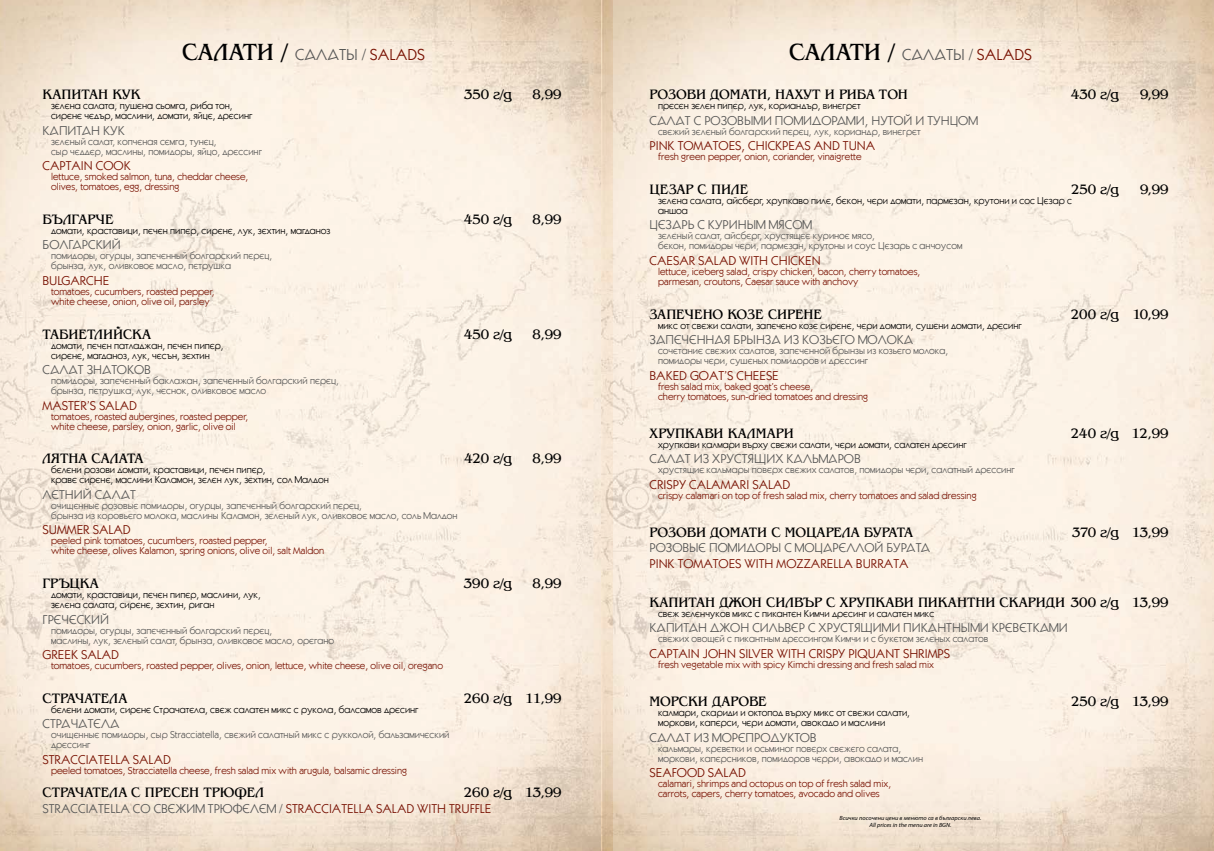
<style>
.page{position:relative;width:1214px;height:851px;background:#fff}
.page>*{position:absolute;margin:0;border:0;box-sizing:border-box;transform-origin:0 0}
.t1{font:24px "SP Bingo";letter-spacing:.015em;color:#000}
.t2{font:14px "SP Bingo";color:#000}
.t3{font:14px "SP Bingo";letter-spacing:.025em;color:#000}
.t4{font:14px "SP Bingo";letter-spacing:.02em;color:#000}
.t5{font:12.9px "Azbuka 06";color:#575756}
.t6{font:12.9px "Azbuka 06";color:#770f00}
.t7{font:10px/10px "Azbuka 06";color:#575756}
.t8{font:10px/10px "Azbuka 06";color:#770f00}
.t9{font:10px/10px "Azbuka 06";color:#000}
.t10{font:italic 6px/7.4px "Myriad Pro";color:#000;text-align:center;scale:1.05 1}
.s1{font-family:"Azbuka 06";font-size:16px;color:#575756}
.s2{font-family:"Azbuka 06";font-size:16px;color:#770f00}
.s3{color:#770f00}
</style>
<div class="page">
<img style="left:0;top:0;width:601px;height:850px">
<img style="left:601px;top:0;width:612px;height:850px">
<h1 class="t1" style="left:182px;top:38px;width:244px">САЛАТИ / <span class="s1">САЛАТЫ /</span> <span class="s2">SALADS</span></h1>
<h2 class="t3" style="left:43px;top:86px;width:99px">КАПИТАН КУК</h2>
<h2 class="t2" style="left:464px;top:86px;width:49px">350 г/g</h2>
<h2 class="t2" style="left:532px;top:86px;width:30px">8,99</h2>
<p class="t9" style="left:51px;top:101px;width:203px">зелена салата, пушена сьомга, риба тон, сирене чедър, маслини, домати, яйце, дресинг</p>
<p class="t5" style="left:43px;top:123px;width:84px">КАПИТАН КУК</p>
<p class="t7" style="left:51px;top:136px;width:212px">зеленый салат, копченая семга, тунец,<br>сыр чеддер, маслины, помидоры, яйцо, дрессинг</p>
<p class="t6" style="left:43px;top:158px;width:90px">CAPTAIN COOK</p>
<p class="t8" style="left:51px;top:172px;width:199px">lettuce, smoked salmon, tuna, cheddar cheese, olives, tomatoes, egg, dressing</p>
<h2 class="t2" style="left:43px;top:211px;width:73px">БЪЛГАРЧЕ</h2>
<h2 class="t2" style="left:464px;top:211px;width:49px">450 г/g</h2>
<h2 class="t2" style="left:532px;top:211px;width:30px">8,99</h2>
<p class="t9" style="left:51px;top:225px;width:281px">домати, краставици, печен пипер, сирене, лук, зехтин, магданоз</p>
<p class="t5" style="left:43px;top:238px;width:80px">БОЛГАРСКИЙ</p>
<p class="t7" style="left:51px;top:251px;width:223px">помидоры, огурцы, запеченный болгарский перец, брынза, лук, оливковое масло, петрушка</p>
<p class="t6" style="left:43px;top:273px;width:68px">BULGARCHE</p>
<p class="t8" style="left:51px;top:286px;width:165px">tomatoes, cucumbers, roasted pepper, white cheese, onion, olive oil, parsley</p>
<h2 class="t2" style="left:43px;top:326px;width:110px">ТАБИЕТЛИЙСКА</h2>
<h2 class="t2" style="left:464px;top:326px;width:49px">450 г/g</h2>
<h2 class="t2" style="left:532px;top:326px;width:30px">8,99</h2>
<p class="t9" style="left:51px;top:340px;width:174px">домати, печен патладжан, печен пипер, сирене, магданоз, лук, чесън, зехтин</p>
<p class="t5" style="left:43px;top:362px;width:110px">САЛАТ ЗНАТОКОВ</p>
<p class="t7" style="left:51px;top:375px;width:289px">помидоры, запеченный баклажан, запеченный болгарский перец, брынза, петрушка, лук, чеснок, оливковое масло</p>
<p class="t6" style="left:43px;top:398px;width:96px">MASTER’S SALAD</p>
<p class="t8" style="left:51px;top:411px;width:199px">tomatoes, roasted aubergines, roasted pepper, white cheese, parsley, onion, garlic, olive oil</p>
<h2 class="t4" style="left:43px;top:450px;width:102px">ЛЯТНА САЛАТА</h2>
<h2 class="t2" style="left:464px;top:450px;width:49px">420 г/g</h2>
<h2 class="t2" style="left:532px;top:450px;width:30px">8,99</h2>
<p class="t9" style="left:51px;top:464px;width:279px">белени розови домати, краставици, печен пипер,<br>краве сирене, маслини Каламон, зелен лук, зехтин, сол Малдон</p>
<p class="t5" style="left:43px;top:487px;width:95px">ЛЕТНИЙ САЛАТ</p>
<p class="t7" style="left:51px;top:500px;width:408px">очищенные розовые помидоры, огурцы, запеченный болгарский перец,<br>брынза из коровьего молока, маслины Каламон, зеленый лук, оливковое масло, соль Малдон</p>
<p class="t6" style="left:43px;top:522px;width:90px">SUMMER SALAD</p>
<p class="t8" style="left:51px;top:535px;width:274px">peeled pink tomatoes, cucumbers, roasted pepper,<br>white cheese, olives Kalamon, spring onions, olive oil, salt Maldon</p>
<h2 class="t2" style="left:43px;top:575px;width:57px">ГРЪЦКА</h2>
<h2 class="t2" style="left:464px;top:575px;width:49px">390 г/g</h2>
<h2 class="t2" style="left:532px;top:575px;width:30px">8,99</h2>
<p class="t9" style="left:51px;top:589px;width:211px">домати, краставици, печен пипер, маслини, лук, зелена салата, сирене, зехтин, риган</p>
<p class="t5" style="left:43px;top:612px;width:68px">ГРЕЧЕСКИЙ</p>
<p class="t7" style="left:51px;top:625px;width:284px">помидоры, огурцы, запеченный болгарский перец,<br>маслины, лук, зеленый салат, брынза, оливковое масло, орегано</p>
<p class="t6" style="left:43px;top:647px;width:78px">GREEK SALAD</p>
<p class="t8" style="left:51px;top:660px;width:393px">tomatoes, cucumbers, roasted pepper, olives, onion, lettuce, white cheese, olive oil, oregano</p>
<h2 class="t2" style="left:43px;top:690px;width:86px">СТРАЧАТЕЛА</h2>
<h2 class="t2" style="left:464px;top:690px;width:99px">260 г/g 11,99</h2>
<p class="t9" style="left:51px;top:704px;width:369px">белени домати, сирене Страчатела, свеж салатен микс с рукола, балсамов дресинг</p>
<p class="t5" style="left:43px;top:716px;width:78px">СТРАЧАТЕЛА</p>
<p class="t7" style="left:51px;top:729px;width:400px">очищенные помидоры, сыр Stracciatella, свежий салатный микс с рукколой, бальзамический дрессинг</p>
<p class="t6" style="left:43px;top:752px;width:130px">STRACCIATELLA SALAD</p>
<p class="t8" style="left:51px;top:765px;width:357px">peeled tomatoes, Stracciatella cheese, fresh salad mix with arugula, balsamic dressing</p>
<h2 class="t2" style="left:43px;top:784px;width:223px">СТРАЧАТЕЛА С ПРЕСЕН ТРЮФЕЛ</h2>
<h2 class="t2" style="left:464px;top:784px;width:99px">260 г/g 13,99</h2>
<p class="t5" style="left:43px;top:801px;width:450px">STRACCIATELLA СО СВЕЖИМ ТРЮФЕЛЕМ / <span class="s3">STRACCIATELLA SALAD WITH TRUFFLE</span></p>
<h1 class="t1" style="left:789px;top:38px;width:244px">САЛАТИ / <span class="s1">САЛАТЫ /</span> <span class="s2">SALADS</span></h1>
<h2 class="t2" style="left:649px;top:86px;width:260px">РОЗОВИ ДОМАТИ, НАХУТ И РИБА ТОН</h2>
<h2 class="t2" style="left:1070px;top:86px;width:49px">430 г/g</h2>
<h2 class="t2" style="left:1139px;top:86px;width:30px">9,99</h2>
<p class="t9" style="left:658px;top:101px;width:204px">пресен зелен пипер, лук, кориандър, винегрет</p>
<p class="t5" style="left:649px;top:113px;width:330px">САЛАТ С РОЗОВЫМИ ПОМИДОРАМИ, НУТОЙ И ТУНЦОМ</p>
<p class="t7" style="left:658px;top:126px;width:264px">свежий зеленый болгарский перец, лук, кориандр, винегрет</p>
<p class="t6" style="left:649px;top:138px;width:227px">PINK TOMATOES, CHICKPEAS AND TUNA</p>
<p class="t8" style="left:658px;top:152px;width:205px">fresh green pepper, onion, coriander, vinaigrette</p>
<h2 class="t2" style="left:649px;top:181px;width:100px">ЦЕЗАР С ПИЛЕ</h2>
<h2 class="t2" style="left:1070px;top:181px;width:49px">250 г/g</h2>
<h2 class="t2" style="left:1139px;top:181px;width:30px">9,99</h2>
<p class="t9" style="left:658px;top:195px;width:415px">зелена салата, айсберг, хрупкаво пиле, бекон, чери домати, пармезан, крутони и сос Цезар с аншоа</p>
<p class="t5" style="left:649px;top:218px;width:164px">ЦЕЗАРЬ С КУРИНЫМ МЯСОМ</p>
<p class="t7" style="left:658px;top:231px;width:306px">зеленый салат, айсберг, хрустящее куриное мясо,<br>бекон, помидоры чери, пармезан, крутоны и соус Цезарь с анчоусом</p>
<p class="t6" style="left:649px;top:253px;width:173px">CAESAR SALAD WITH CHICKEN</p>
<p class="t8" style="left:658px;top:266px;width:264px">lettuce, iceberg salad, crispy chicken, bacon, cherry tomatoes, parmesan, croutons, Caesar sauce with anchovy</p>
<h2 class="t2" style="left:649px;top:306px;width:174px">ЗАПЕЧЕНО КОЗЕ СИРЕНЕ</h2>
<h2 class="t2" style="left:1070px;top:306px;width:99px">200 г/g 10,99</h2>
<p class="t9" style="left:658px;top:320px;width:365px">микс от свежи салати, запечено козе сирене, чери домати, сушени домати, дресинг</p>
<p class="t5" style="left:649px;top:332px;width:265px">ЗАПЕЧЕННАЯ БРЫНЗА ИЗ КОЗЬЕГО МОЛОКА</p>
<p class="t7" style="left:658px;top:345px;width:292px">сочетание свежих салатов, запеченной брынзы из козьего молока, помидоры чери, сушеных помидоров и дрессинг</p>
<p class="t6" style="left:649px;top:368px;width:131px">BAKED GOAT’S CHEESE</p>
<p class="t8" style="left:658px;top:381px;width:211px">fresh salad mix, baked goat’s cheese,<br>cherry tomatoes, sun-dried tomatoes and dressing</p>
<h2 class="t3" style="left:649px;top:425px;width:146px">ХРУПКАВИ КАЛМАРИ</h2>
<h2 class="t2" style="left:1070px;top:425px;width:99px">240 г/g 12,99</h2>
<p class="t9" style="left:658px;top:439px;width:310px">хрупкави калмари върху свежи салати, чери домати, салатен дресинг</p>
<p class="t5" style="left:649px;top:451px;width:213px">САЛАТ ИЗ ХРУСТЯЩИХ КАЛЬМАРОВ</p>
<p class="t7" style="left:658px;top:464px;width:358px">хрустящие кальмары поверх свежих салатов, помидоры чери, салатный дрессинг</p>
<p class="t6" style="left:649px;top:477px;width:142px">CRISPY CALAMARI SALAD</p>
<p class="t8" style="left:658px;top:490px;width:320px">crispy calamari on top of fresh salad mix, cherry tomatoes and salad dressing</p>
<h2 class="t2" style="left:649px;top:524px;width:265px">РОЗОВИ ДОМАТИ С МОЦАРЕЛА БУРАТА</h2>
<h2 class="t2" style="left:1071px;top:524px;width:98px">370 г/g 13,99</h2>
<p class="t5" style="left:649px;top:540px;width:282px">РОЗОВЫЕ ПОМИДОРЫ С МОЦАРЕЛЛОЙ БУРАТА</p>
<p class="t6" style="left:649px;top:556px;width:260px">PINK TOMATOES WITH MOZZARELLA BURRATA</p>
<h2 class="t2" style="left:649px;top:594px;width:520px">КАПИТАН ДЖОН СИЛВЪР С ХРУПКАВИ ПИКАНТНИ СКАРИДИ 300 г/g 13,99</h2>
<p class="t9" style="left:658px;top:608px;width:278px">свеж зеленчуков микс с пикантен Кимчи дресинг и салатен микс</p>
<p class="t5" style="left:649px;top:620px;width:419px">КАПИТАН ДЖОН СИЛЬВЕР С ХРУСТЯЩИМИ ПИКАНТНЫМИ КРЕВЕТКАМИ</p>
<p class="t7" style="left:658px;top:633px;width:331px">свежих овощей с пикантным дрессингом Кимчи и с букетом зеленых салатов</p>
<p class="t6" style="left:649px;top:646px;width:302px">CAPTAIN JOHN SILVER WITH CRISPY PIQUANT SHRIMPS</p>
<p class="t8" style="left:658px;top:659px;width:277px">fresh vegetable mix with spicy Kimchi dressing and fresh salad mix</p>
<h2 class="t2" style="left:649px;top:693px;width:119px">МОРСКИ ДАРОВЕ</h2>
<h2 class="t2" style="left:1070px;top:693px;width:99px">250 г/g 13,99</h2>
<p class="t9" style="left:658px;top:707px;width:253px">калмари, скариди и октопод върху микс от свежи салати, моркови, каперси, чери домати, авокадо и маслини</p>
<p class="t5" style="left:649px;top:729px;width:169px">САЛАТ ИЗ МОРЕПРОДУКТОВ</p>
<p class="t7" style="left:658px;top:743px;width:266px">кальмары, креветки и осьминог поверх свежего салата, моркови, каперсников, помидоров черри, авокадо и маслин</p>
<p class="t6" style="left:649px;top:765px;width:98px">SEAFOOD SALAD</p>
<p class="t8" style="left:658px;top:778px;width:234px">calamari, shrimps and octopus on top of fresh salad mix, carrots, capers, cherry tomatoes, avocado and olives</p>
<p class="t10" style="left:839px;top:813px;width:137px">Всички посочени цени в менюто са в български лева.<br>All prices in the menu are in BGN.</p>
</div>
